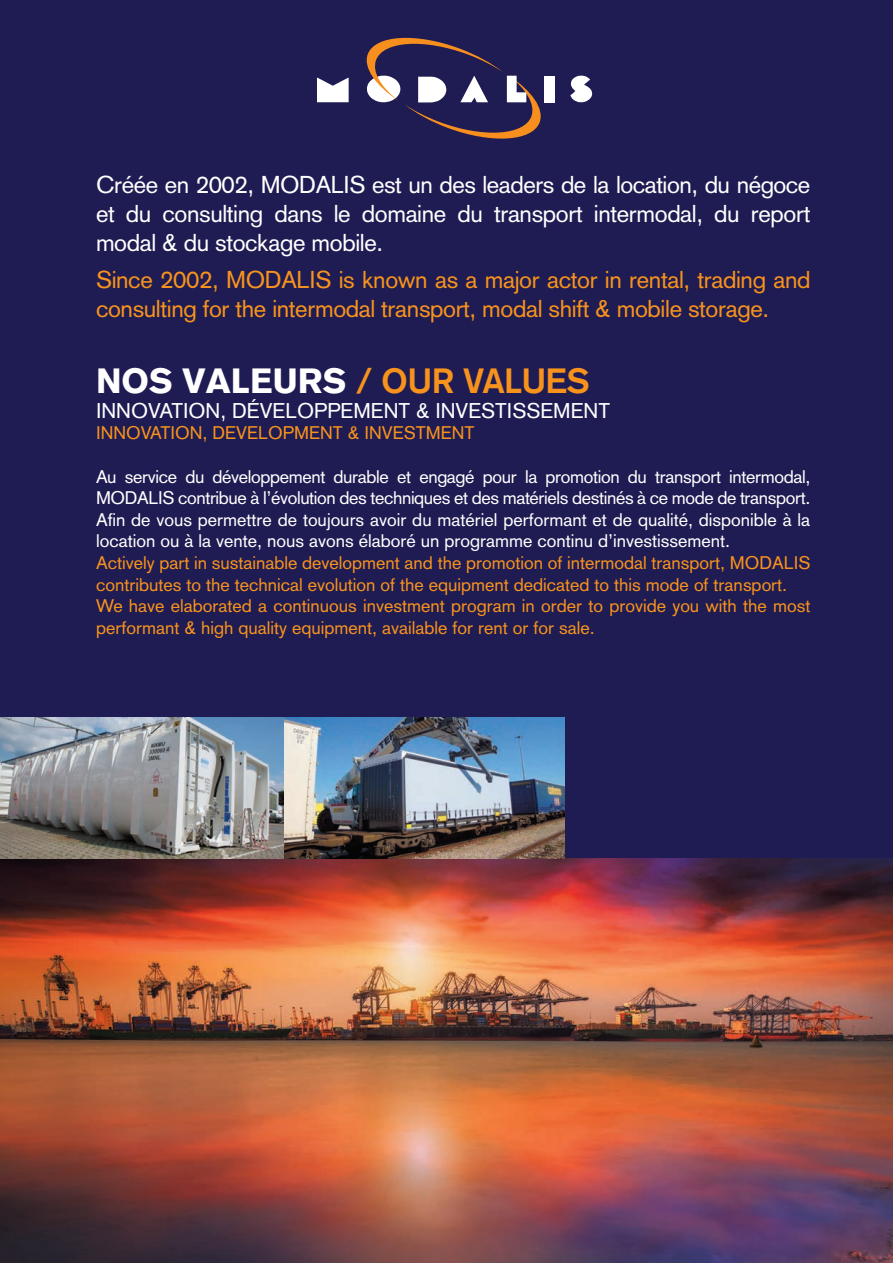
<style>
.page{position:relative;width:893px;height:1263px;background:#1f1b53}
.page>*{position:absolute;margin:0;border:0;box-sizing:border-box;transform-origin:0 0}
.t1{font:900 34.5px "Akzidenz Grotesk";color:#fff}
.t2{font:24px/28.8px "Akzidenz Grotesk";letter-spacing:-.015em;color:#fff;text-align:justify}
.t3{font:24px/28.8px "Akzidenz Grotesk";letter-spacing:-.015em;color:#f7931d}
.t4{font:21px "Akzidenz Grotesk";color:#fff}
.t5{font:18px/21.6px "Akzidenz Grotesk";color:#f7931d}
.t6{font:18px/21.6px "Akzidenz Grotesk";letter-spacing:-.02em;color:#fff}
.t7{font:18px/21.6px "Akzidenz Grotesk";color:#fff}
.s1{font-weight:700;color:#f7931d}
</style>
<div class="page">
<img style="left:0;top:859px;width:893px;height:404px">
<img style="left:284px;top:717px;width:280px;height:142px">
<img style="left:0;top:717px;width:284px;height:142px">
<svg style="left:317px;top:77px;width:32px;height:25px"></svg>
<svg style="left:570px;top:76px;width:22px;height:26px"></svg>
<svg style="left:366px;top:37px;width:179px;height:102px"></svg>
<div style="left:545px;top:76px;width:10px;height:26px;background:#fff"></div>
<p class="t2" style="left:96px;top:170px;width:716px">Créée en 2002, MODALIS est un des leaders de la location, du négoce et du consulting dans le domaine du transport intermodal, du report modal &amp; du stockage mobile.</p>
<p class="t3" style="left:96px;top:265px;width:716px">Since 2002, MODALIS is known as a major actor in rental, trading and consulting for the intermodal transport, modal shift &amp; mobile storage.</p>
<p class="t1" style="left:96px;top:359px;width:495px">NOS VALEURS <span class="s1">/ OUR VALUES</span></p>
<p class="t4" style="left:96px;top:398px;width:515px">INNOVATION, DÉVELOPPEMENT &amp; INVESTISSEMENT</p>
<p class="t5" style="left:96px;top:422px;width:380px">INNOVATION, DEVELOPMENT &amp; INVESTMENT</p>
<p class="t6" style="left:96px;top:465px;width:716px">Au service du développement durable et engagé pour la promotion du transport intermodal,<br>MODALIS contribue à l’évolution des techniques et des matériels destinés à ce mode de transport.</p>
<p class="t7" style="left:96px;top:509px;width:716px">Afin de vous permettre de toujours avoir du matériel performant et de qualité, disponible à la location ou à la vente, nous avons élaboré un programme continu d’investissement.</p>
<p class="t5" style="left:96px;top:552px;width:716px">Actively part in sustainable development and the promotion of intermodal transport, MODALIS contributes to the technical evolution of the equipment dedicated to this mode of transport.</p>
<p class="t5" style="left:96px;top:595px;width:716px">We have elaborated a continuous investment program in order to provide you with the most performant &amp; high quality equipment, available for rent or for sale.</p>
</div>
